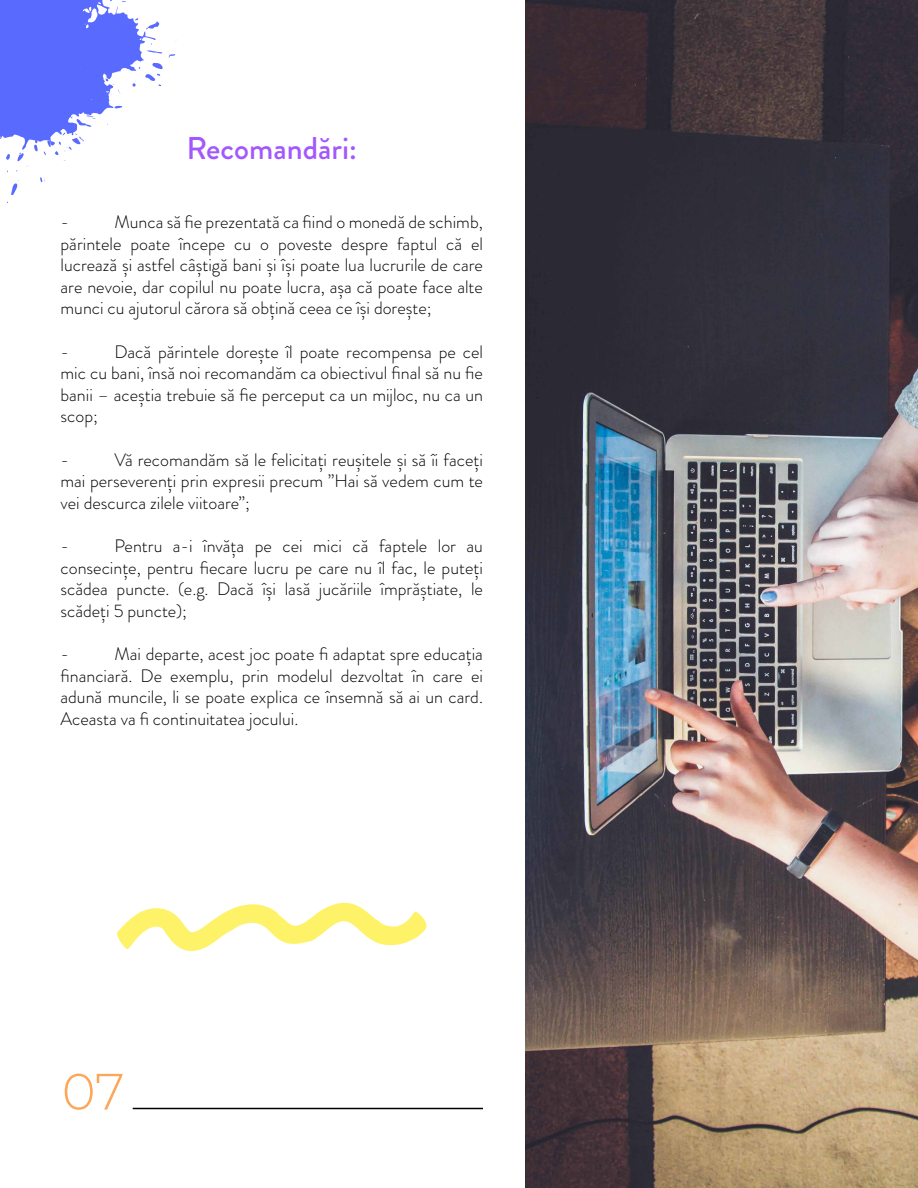
<style>
.page{position:relative;width:918px;height:1188px;background:#fff}
.page>*{position:absolute;margin:0;border:0;box-sizing:border-box;transform-origin:0 0}
.t1{font:300 51px "Montserrat";color:#fea558}
.t2{font:500 31.5px "Brandon Grotesque";color:#a358fe}
.t3{font:300 18px/21.6px "Brandon Grotesque";color:#000;text-align:justify}
</style>
<div class="page">
<hr style="left:133px;top:1108px;width:350px;height:1px;background:#000">
<img style="left:525px;top:0;width:393px;height:1188px">
<svg style="left:0;top:0;width:177px;height:195px"></svg>
<svg style="left:117px;top:903px;width:310px;height:48px"></svg>
<h2 class="t2" style="left:186px;top:127px;width:172px">Recomandări:</h2>
<p class="t3" style="left:61px;top:211px;width:424px;text-indent:54px">Munca să fie prezentată ca fiind o monedă de schimb, părintele poate începe cu o poveste despre faptul că el lucrează și astfel câștigă bani și își poate lua lucrurile de care are nevoie, dar copilul nu poate lucra, așa că poate face alte munci cu ajutorul cărora să obțină ceea ce își dorește;</p>
<p class="t3" style="left:61px;top:341px;width:10px">-</p>
<p class="t3" style="left:61px;top:211px;width:10px">-</p>
<p class="t3" style="left:61px;top:341px;width:424px;text-indent:54px">Dacă părintele dorește îl poate recompensa pe cel mic cu bani, însă noi recomandăm ca obiectivul final să nu fie banii – aceștia trebuie să fie perceput ca un mijloc, nu ca un scop;</p>
<p class="t3" style="left:61px;top:449px;width:10px">-</p>
<p class="t3" style="left:61px;top:449px;width:424px;text-indent:54px">Vă recomandăm să le felicitați reușitele și să îi faceți mai perseverenți prin expresii precum ”Hai să vedem cum te vei descurca zilele viitoare”;</p>
<p class="t3" style="left:61px;top:535px;width:10px">-</p>
<p class="t3" style="left:61px;top:535px;width:424px;text-indent:54px">Pentru a-i învăța pe cei mici că faptele lor au consecințe, pentru fiecare lucru pe care nu îl fac, le puteți scădea puncte. (e.g. Dacă își lasă jucăriile împrăștiate, le scădeți 5 puncte);</p>
<p class="t3" style="left:61px;top:643px;width:10px">-</p>
<p class="t3" style="left:61px;top:643px;width:424px;text-indent:54px">Mai departe, acest joc poate fi adaptat spre educația financiară. De exemplu, prin modelul dezvoltat în care ei adună muncile, li se poate explica ce însemnă să ai un card.<br>Aceasta va fi continuitatea jocului.</p>
<h1 class="t1" style="left:62px;top:1057px;width:64px">07</h1>
</div>
